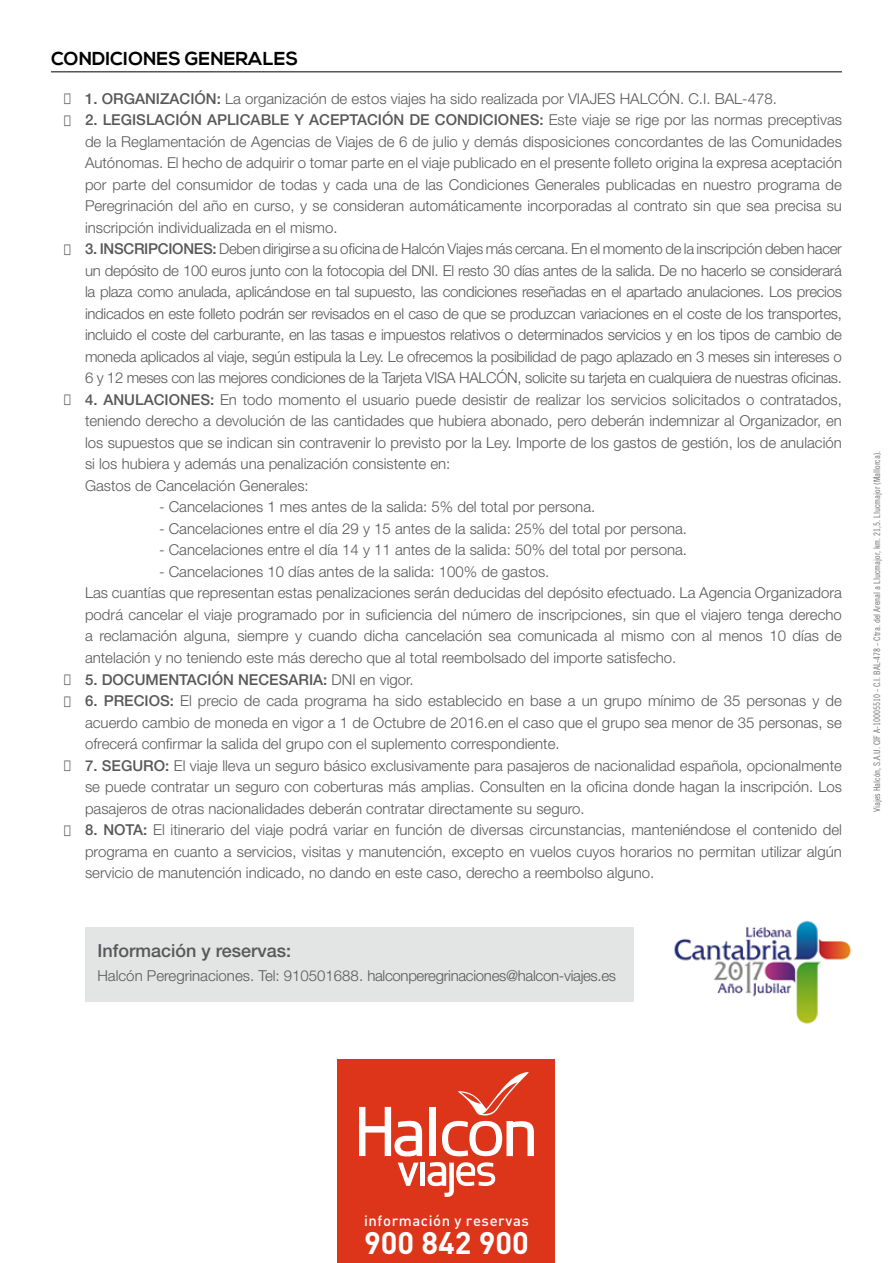
<style>
.page{position:relative;width:893px;height:1263px;background:#fff}
.page>*{position:absolute;margin:0;border:0;box-sizing:border-box;transform-origin:0 0}
.t1{font:700 30.75px "DIN Pro";color:#fff}
.t2{font:700 18.75px "Nexa";color:#000}
.t3{font:500 18px "Helvetica Neue LT Std";color:#58585a}
.t4{font:300 15px "Helvetica Neue LT Std";color:#58585a}
.t5{font:300 15px "Helvetica Neue LT Std";letter-spacing:-.02em;color:#58585a}
.t6{font:500 15px "Helvetica Neue LT Std";color:#58585a}
.t7{font:500 14.7px "DIN Pro";letter-spacing:.04em;color:#fff}
.t8{font:9px "Trade Gothic LT Std Cn 18";color:#707172}
.s1{font-weight:500}
.s2{font-weight:300}
</style>
<div class="page">
<div style="left:338px;top:1059px;width:217px;height:204px;background:#dd3519"></div>
<div style="left:420px;top:1163px;width:5px;height:23px;background:#fff"></div>
<svg style="left:398px;top:1163px;width:21px;height:23px"></svg>
<svg style="left:359px;top:1107px;width:63px;height:49px"></svg>
<svg style="left:428px;top:1072px;width:106px;height:125px"></svg>
<hr style="left:51px;top:71px;width:791px;height:1px;background:#000">
<div style="left:85px;top:927px;width:549px;height:74px;background:#e3e4e4"></div>
<img style="left:674px;top:920px;width:178px;height:104px">
<p class="t2" style="left:51px;top:48px;width:249px">CONDICIONES GENERALES</p>
<p class="t4" style="left:64px;top:89px;width:715px">❏ <span class="s1">1. ORGANIZACIÓN:</span> La organización de estos viajes ha sido realizada por VIAJES HALCÓN. C.I. BAL-478.</p>
<p class="t6" style="left:64px;top:111px;width:780px">❏ 2. LEGISLACIÓN APLICABLE Y ACEPTACIÓN DE CONDICIONES: <span class="s2">Este viaje se rige por las normas preceptivas</span></p>
<p class="t4" style="left:85px;top:132px;width:758px">de la Reglamentación de Agencias de Viajes de 6 de julio y demás disposiciones concordantes de las Comunidades</p>
<p class="t4" style="left:85px;top:154px;width:758px">Autónomas. El hecho de adquirir o tomar parte en el viaje publicado en el presente folleto origina la expresa aceptación</p>
<p class="t4" style="left:85px;top:175px;width:758px">por parte del consumidor de todas y cada una de las Condiciones Generales publicadas en nuestro programa de</p>
<p class="t4" style="left:85px;top:197px;width:758px">Peregrinación del año en curso, y se consideran automáticamente incorporadas al contrato sin que sea precisa su</p>
<p class="t4" style="left:85px;top:218px;width:254px">inscripción individualizada en el mismo.</p>
<p class="t5" style="left:64px;top:240px;width:780px">❏ <span class="s1">3. INSCRIPCIONES:</span> Deben dirigirse a su oficina de Halcón Viajes más cercana. En el momento de la inscripción deben hacer</p>
<p class="t5" style="left:85px;top:261px;width:758px">un depósito de 100 euros junto con la fotocopia del DNI. El resto 30 días antes de la salida. De no hacerlo se considerará</p>
<p class="t5" style="left:85px;top:283px;width:758px">la plaza como anulada, aplicándose en tal supuesto, las condiciones reseñadas en el apartado anulaciones. Los precios</p>
<p class="t5" style="left:85px;top:304px;width:758px">indicados en este folleto podrán ser revisados en el caso de que se produzcan variaciones en el coste de los transportes,</p>
<p class="t5" style="left:85px;top:326px;width:758px">incluido el coste del carburante, en las tasas e impuestos relativos o determinados servicios y en los tipos de cambio de</p>
<p class="t5" style="left:85px;top:347px;width:758px">moneda aplicados al viaje, según estipula la Ley. Le ofrecemos la posibilidad de pago aplazado en 3 meses sin intereses o</p>
<p class="t5" style="left:85px;top:369px;width:758px">6 y 12 meses con las mejores condiciones de la Tarjeta VISA HALCÓN, solicite su tarjeta en cualquiera de nuestras oficinas.</p>
<p class="t4" style="left:64px;top:390px;width:780px">❏ <span class="s1">4. ANULACIONES:</span> En todo momento el usuario puede desistir de realizar los servicios solicitados o contratados,</p>
<p class="t4" style="left:85px;top:412px;width:758px">teniendo derecho a devolución de las cantidades que hubiera abonado, pero deberán indemnizar al Organizador, en</p>
<p class="t4" style="left:85px;top:433px;width:758px">los supuestos que se indican sin contravenir lo previsto por la Ley. Importe de los gastos de gestión, los de anulación</p>
<p class="t4" style="left:85px;top:455px;width:367px">si los hubiera y además una penalización consistente en:</p>
<p class="t4" style="left:85px;top:476px;width:225px">Gastos de Cancelación Generales:</p>
<p class="t4" style="left:159px;top:498px;width:438px">- Cancelaciones 1 mes antes de la salida: 5% del total por persona.</p>
<p class="t4" style="left:159px;top:519px;width:529px">- Cancelaciones entre el día 29 y 15 antes de la salida: 25% del total por persona.</p>
<p class="t4" style="left:159px;top:541px;width:529px">- Cancelaciones entre el día 14 y 11 antes de la salida: 50% del total por persona.</p>
<p class="t4" style="left:159px;top:562px;width:392px">- Cancelaciones 10 días antes de la salida: 100% de gastos.</p>
<p class="t4" style="left:85px;top:584px;width:758px">Las cuantías que representan estas penalizaciones serán deducidas del depósito efectuado. La Agencia Organizadora</p>
<p class="t4" style="left:85px;top:605px;width:758px">podrá cancelar el viaje programado por in suficiencia del número de inscripciones, sin que el viajero tenga derecho</p>
<p class="t4" style="left:85px;top:627px;width:758px">a reclamación alguna, siempre y cuando dicha cancelación sea comunicada al mismo con al menos 10 días de</p>
<p class="t4" style="left:85px;top:648px;width:593px">antelación y no teniendo este más derecho que al total reembolsado del importe satisfecho.</p>
<p class="t6" style="left:64px;top:670px;width:351px">❏ 5. DOCUMENTACIÓN NECESARIA: <span class="s2">DNI en vigor.</span></p>
<p class="t4" style="left:64px;top:691px;width:780px">❏ <span class="s1">6. PRECIOS:</span> El precio de cada programa ha sido establecido en base a un grupo mínimo de 35 personas y de</p>
<p class="t4" style="left:85px;top:713px;width:758px">acuerdo cambio de moneda en vigor a 1 de Octubre de 2016.en el caso que el grupo sea menor de 35 personas, se</p>
<p class="t4" style="left:85px;top:734px;width:476px">ofrecerá confirmar la salida del grupo con el suplemento correspondiente.</p>
<p class="t4" style="left:64px;top:756px;width:780px">❏ <span class="s1">7. SEGURO:</span> El viaje lleva un seguro básico exclusivamente para pasajeros de nacionalidad española, opcionalmente</p>
<p class="t4" style="left:85px;top:777px;width:758px">se puede contratar un seguro con coberturas más amplias. Consulten en la oficina donde hagan la inscripción. Los</p>
<p class="t4" style="left:85px;top:799px;width:501px">pasajeros de otras nacionalidades deberán contratar directamente su seguro.</p>
<p class="t4" style="left:64px;top:821px;width:780px">❏ <span class="s1">8. NOTA:</span> El itinerario del viaje podrá variar en función de diversas circunstancias, manteniéndose el contenido del</p>
<p class="t4" style="left:85px;top:842px;width:758px">programa en cuanto a servicios, visitas y manutención, excepto en vuelos cuyos horarios no permitan utilizar algún</p>
<p class="t4" style="left:85px;top:864px;width:571px">servicio de manutención indicado, no dando en este caso, derecho a reembolso alguno.</p>
<p class="t3" style="left:97px;top:940px;width:195px">Información y reservas:</p>
<p class="t5" style="left:97px;top:967px;width:520px">Halcón Peregrinaciones. Tel: 910501688. halconperegrinaciones@halcon-viajes.es</p>
<p class="t8" style="left:872px;top:812px;width:363px;rotate:-90deg">Viajes Halcón, S.A.U. CIF A-10005510 - C.I. BAL-478 - Ctra. del Arenal a Llucmajor, km. 21,5. Llucmajor (Mallorca).</p>
<p class="t7" style="left:364px;top:1210px;width:166px">información y reservas</p>
<h1 class="t1" style="left:364px;top:1222px;width:166px">900 842 900</h1>
</div>
